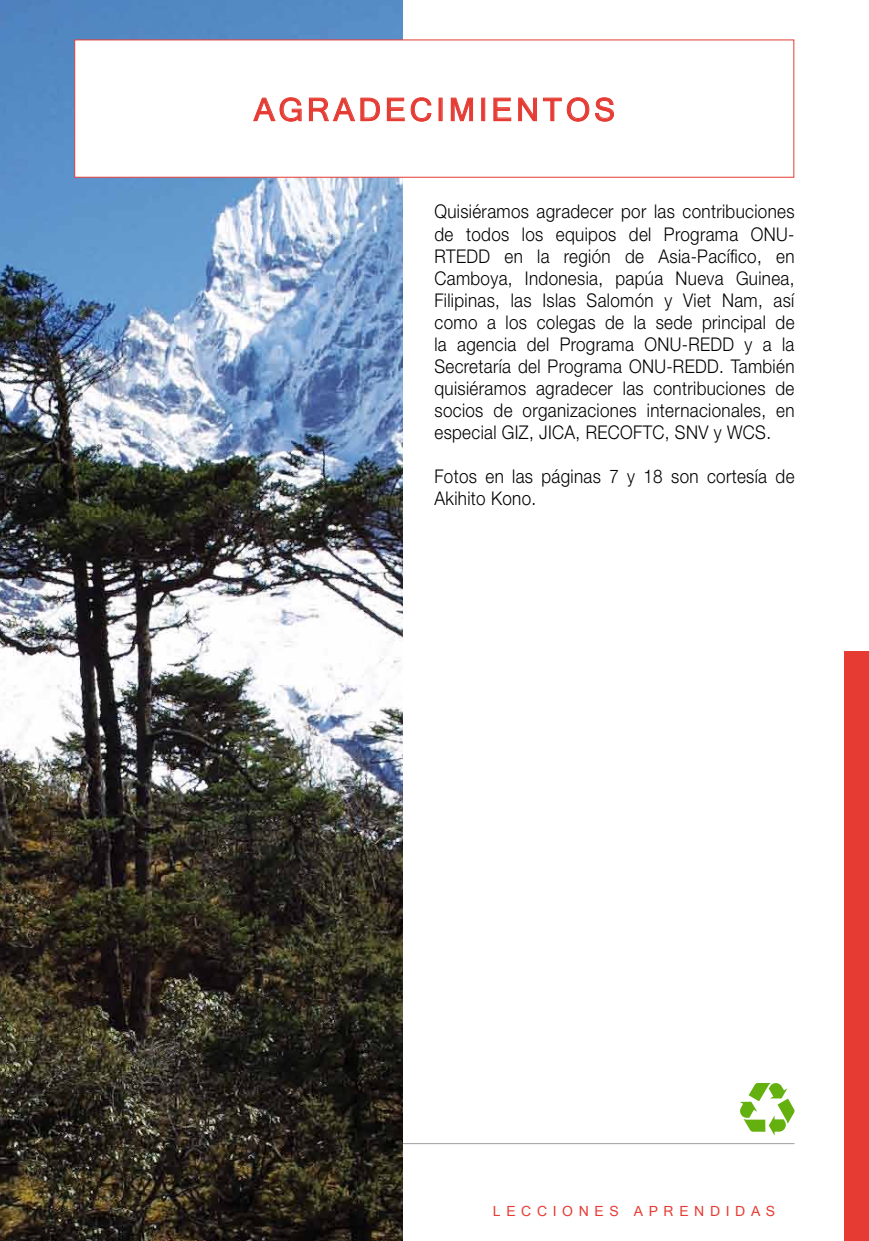
<style>
.page{position:relative;width:869px;height:1241px;background:#fff}
.page>*{position:absolute;margin:0;border:0;box-sizing:border-box;transform-origin:0 0}
.t1{font:31.5px "Microsoft Sans Serif";letter-spacing:.12em;color:#e53b33}
.t2{font:300 18.9px/22.1px "Helvetica Neue";letter-spacing:.02em;color:#000;text-align:justify;scale:.9 1}
.t3{font:14px "Microsoft Sans Serif";letter-spacing:.4em;color:#e53b33}
</style>
<div class="page">
<hr style="left:74px;top:1143px;width:720px;height:1px;background:#9c9e9f">
<img style="left:0;top:0;width:402px;height:1240px">
<div style="left:843px;top:651px;width:25px;height:589px;background:#e53b33"></div>
<svg style="left:740px;top:1083px;width:54px;height:52px"></svg>
<div style="left:74px;top:40px;width:719px;height:137px;background:#fff"></div>
<svg style="left:253px;top:97px;width:49px;height:25px"></svg>
<svg style="left:309px;top:97px;width:71px;height:24px"></svg>
<svg style="left:386px;top:97px;width:45px;height:25px"></svg>
<svg style="left:450px;top:97px;width:23px;height:24px"></svg>
<div style="left:481px;top:98px;width:3px;height:23px;border:1px solid #e53b33"></div>
<svg style="left:493px;top:97px;width:18px;height:24px"></svg>
<svg style="left:518px;top:97px;width:96px;height:25px"></svg>
<h1 class="t1" style="left:254px;top:92px;width:362px">AGRADECIMIENTOS</h1>
<p class="t2" style="left:434px;top:200px;width:401px">Quisiéramos agradecer por las contribuciones de todos los equipos del Programa ONU-RTEDD en la región de Asia-Pacífico, en Camboya, Indonesia, papúa Nueva Guinea, Filipinas, las Islas Salomón y Viet Nam, así como a los colegas de la sede principal de la agencia del Programa ONU-REDD y a la Secretaría del Programa ONU-REDD. También quisiéramos agradecer las contribuciones de socios de organizaciones internacionales, en especial GIZ, JICA, RECOFTC, SNV y WCS.</p>
<p class="t2" style="left:434px;top:465px;width:401px">Fotos en las páginas 7 y 18 son cortesía de<br>Akihito Kono.</p>
<p class="t3" style="left:492px;top:1202px;width:284px">LECCIONES APRENDIDAS</p>
</div>
